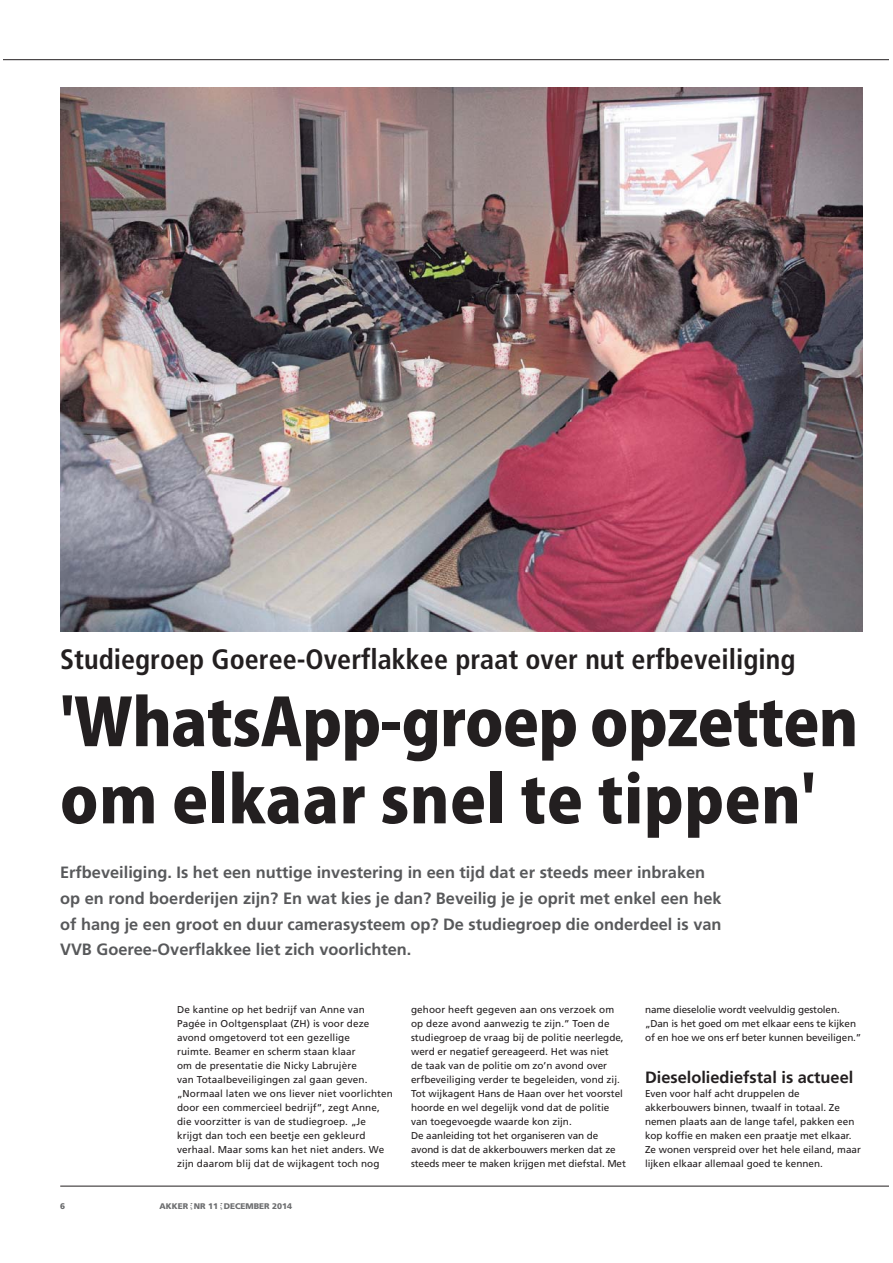
<style>
.page{position:relative;width:893px;height:1263px;background:#fff}
.page>*{position:absolute;margin:0;border:0;box-sizing:border-box;transform-origin:0 0}
.t1{font:64.35px/77.1px "Koz Go Pro Heavy 90 msp RKSJ H";letter-spacing:-.01em;color:#231f20}
.t2{font:700 condensed 28.05px "Frutiger LT Std";color:#231f20}
.t3{font:700 16.35px/25.7px "Frutiger LT Std";color:#58595b}
.t4{font:700 16.35px "Frutiger LT Std";color:#231f20}
.t5{font:9.9px/14.1px "Frutiger LT Std";color:#231f20}
.t6{font:900 8.25px "Frutiger LT Std";color:#6d6e70}
.t7{font:900 8.25px "Frutiger LT Std";color:#636466}
</style>
<div class="page">
<hr style="left:4px;top:59px;width:885px;height:1px;background:#231f20">
<img style="left:60px;top:88px;width:802px;height:543px">
<hr style="left:60px;top:1186px;width:829px;height:1px;background:#231f20">
<h2 class="t2" style="left:60px;top:647px;width:737px">Studiegroep Goeree-Overflakkee praat over nut erfbeveiliging</h2>
<h1 class="t1" style="left:60px;top:692px;width:799px">'WhatsApp-groep opzetten om elkaar snel te tippen'</h1>
<p class="t3" style="left:60px;top:861px;width:663px">Erfbeveiliging. Is het een nuttige investering in een tijd dat er steeds meer inbraken op en rond boerderijen zijn? En wat kies je dan? Beveilig je je oprit met enkel een hek of hang je een groot en duur camerasysteem op? De studiegroep die onderdeel is van VVB Goeree-Overflakkee liet zich voorlichten.</p>
<p class="t5" style="left:177px;top:1003px;width:217px">De kantine op het bedrijf van Anne van Pagée in Ooltgensplaat (ZH) is voor deze avond omgetoverd tot een gezellige<br>ruimte. Beamer en scherm staan klaar<br>om de presentatie die Nicky Labrujère<br>van Totaalbeveiligingen zal gaan geven. „Normaal laten we ons liever niet voorlichten door een commercieel bedrijf”, zegt Anne, die voorzitter is van de studiegroep. „Je krijgt dan toch een beetje een gekleurd verhaal. Maar soms kan het niet anders. We zijn daarom blij dat de wijkagent toch nog</p>
<p class="t5" style="left:411px;top:1003px;width:216px">gehoor heeft gegeven aan ons verzoek om op deze avond aanwezig te zijn.” Toen de studiegroep de vraag bij de politie neerlegde, werd er negatief gereageerd. Het was niet<br>de taak van de politie om zo’n avond over erfbeveiliging verder te begeleiden, vond zij.<br>Tot wijkagent Hans de Haan over het voorstel hoorde en wel degelijk vond dat de politie van toegevoegde waarde kon zijn.<br>De aanleiding tot het organiseren van de avond is dat de akkerbouwers merken dat ze steeds meer te maken krijgen met diefstal. Met</p>
<p class="t5" style="left:645px;top:1003px;width:218px">name dieselolie wordt veelvuldig gestolen. „Dan is het goed om met elkaar eens te kijken of en hoe we ons erf beter kunnen beveiligen.”</p>
<h3 class="t4" style="left:645px;top:1070px;width:210px">Dieseloliediefstal is actueel</h3>
<p class="t5" style="left:645px;top:1087px;width:217px">Even voor half acht druppelen de akkerbouwers binnen, twaalf in totaal. Ze nemen plaats aan de lange tafel, pakken een kop koffie en maken een praatje met elkaar.<br>Ze wonen verspreid over het hele eiland, maar lijken elkaar allemaal goed te kennen.</p>
<p class="t7" style="left:60px;top:1203px;width:7px">6</p>
<p class="t6" style="left:159px;top:1203px;width:134px">AKKER NR 11 DECEMBER 2014</p>
</div>
